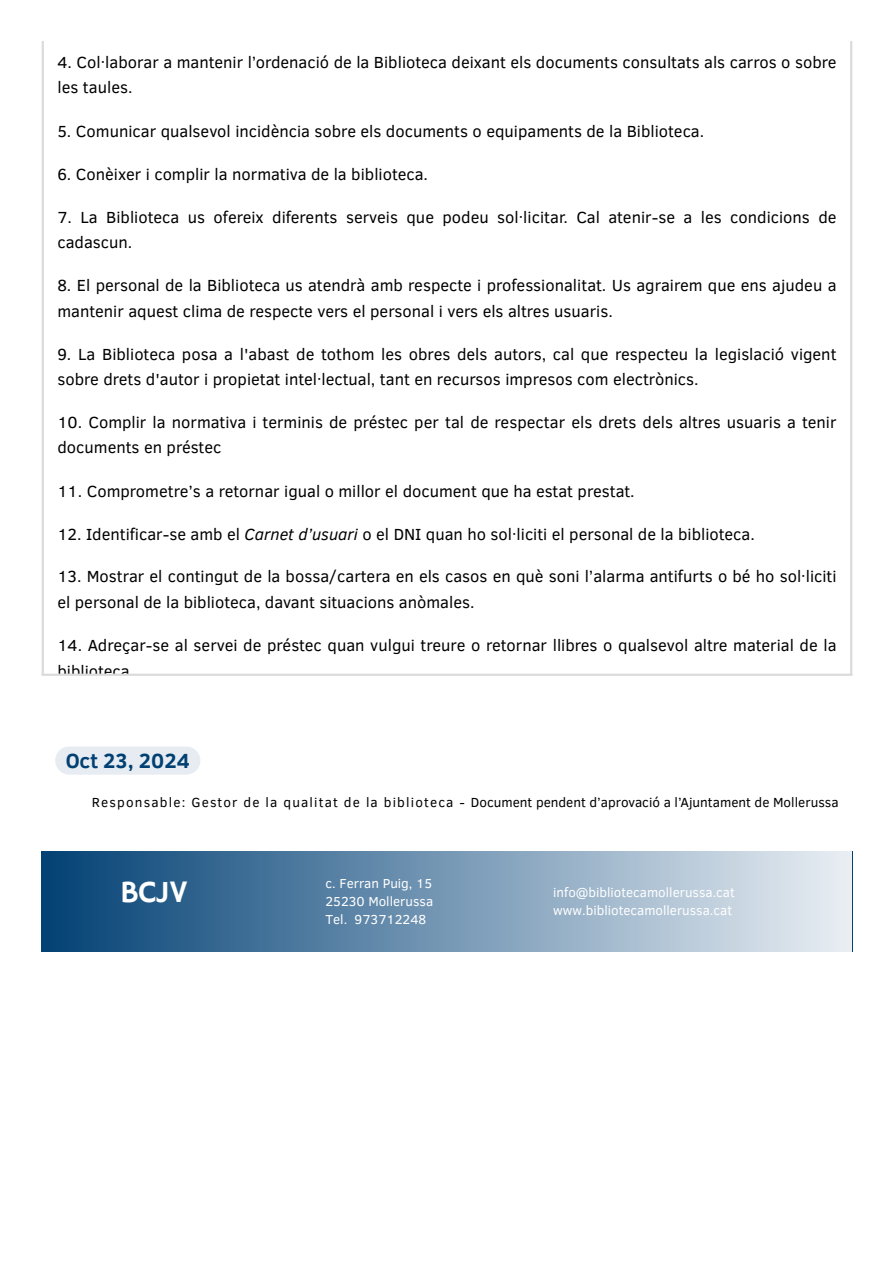
<style>
.page{position:relative;width:894px;height:1263px;background:#fff}
.page>*{position:absolute;margin:0;border:0;box-sizing:border-box;transform-origin:0 0}
.t1{font:31.2px "Hammersmith One";color:#fff}
.t2{font:700 21px "Clear Sans";color:#014073}
.t3{font:16.5px/25.8px "Clear Sans";color:#000}
.t4{font:13.5px "Clear Sans";color:#000}
.t5{font:13.35px "Clear Sans";color:#fff}
.s1{font-style:italic}
</style>
<div class="page">
<hr style="left:42px;top:42px;width:2px;height:632px;background:#dbdbdb">
<hr style="left:849px;top:42px;width:3px;height:632px;background:#dbdbdb">
<hr style="left:42px;top:42px;width:810px;height:1px;background:#dbdbdb">
<hr style="left:42px;top:674px;width:810px;height:2px;background:#dbdbdb">
<svg style="left:55px;top:746px;width:145px;height:29px"></svg>
<div style="left:42px;top:852px;width:810px;height:100px;background:linear-gradient(to right,#034275,#e9eef4)"></div>
<p class="t3" style="left:57px;top:49px;width:780px;line-height:24.8px">4. Col·laborar a mantenir l’ordenació de la Biblioteca deixant els documents consultats als carros o sobre les taules.</p>
<p class="t3" style="left:57px;top:117px;width:648px">5. Comunicar qualsevol incidència sobre els documents o equipaments de la Biblioteca.</p>
<p class="t3" style="left:57px;top:160px;width:372px">6. Conèixer i complir la normativa de la biblioteca.</p>
<p class="t3" style="left:57px;top:204px;width:780px;line-height:24.8px">7. La Biblioteca us ofereix diferents serveis que podeu sol·licitar. Cal atenir-se a les condicions de cadascun.</p>
<p class="t3" style="left:57px;top:271px;width:780px">8. El personal de la Biblioteca us atendrà amb respecte i professionalitat. Us agrairem que ens ajudeu a mantenir aquest clima de respecte vers el personal i vers els altres usuaris.</p>
<p class="t3" style="left:57px;top:340px;width:780px">9. La Biblioteca posa a l'abast de tothom les obres dels autors, cal que respecteu la legislació vigent sobre drets d'autor i propietat intel·lectual, tant en recursos impresos com electrònics.</p>
<p class="t3" style="left:57px;top:409px;width:780px;line-height:24.8px">10. Complir la normativa i terminis de préstec per tal de respectar els drets dels altres usuaris a tenir documents en préstec</p>
<p class="t3" style="left:57px;top:477px;width:578px">11. Comprometre’s a retornar igual o millor el document que ha estat prestat.</p>
<p class="t3" style="left:57px;top:520px;width:698px">12. Identificar-se amb el <span class="s1">Carnet d’usuari</span> o el DNI quan ho sol·liciti el personal de la biblioteca.</p>
<p class="t3" style="left:57px;top:563px;width:780px">13. Mostrar el contingut de la bossa/cartera en els casos en què soni l’alarma antifurts o bé ho sol·liciti el personal de la biblioteca, davant situacions anòmales.</p>
<p class="t3" style="left:57px;top:631px;width:780px">14. Adreçar-se al servei de préstec quan vulgui treure o retornar llibres o qualsevol altre material de la biblioteca</p>
<p class="t2" style="left:66px;top:745px;width:126px">Oct 23, 2024</p>
<p class="t4" style="left:92px;top:792px;width:748px">Responsable: Gestor de la qualitat de la biblioteca - Document pendent d’aprovació a l’Ajuntament de Mollerussa</p>
<p class="t1" style="left:120px;top:874px;width:69px">BCJV</p>
<p class="t5" style="left:325px;top:874px;width:108px">c. Ferran Puig, 15</p>
<p class="t5" style="left:325px;top:892px;width:109px">25230 Mollerussa</p>
<p class="t5" style="left:325px;top:910px;width:102px">Tel. 973712248</p>
<p class="t5" style="left:553px;top:883px;width:183px">info@bibliotecamollerussa.cat</p>
<p class="t5" style="left:553px;top:901px;width:180px">www.bibliotecamollerussa.cat</p>
</div>
